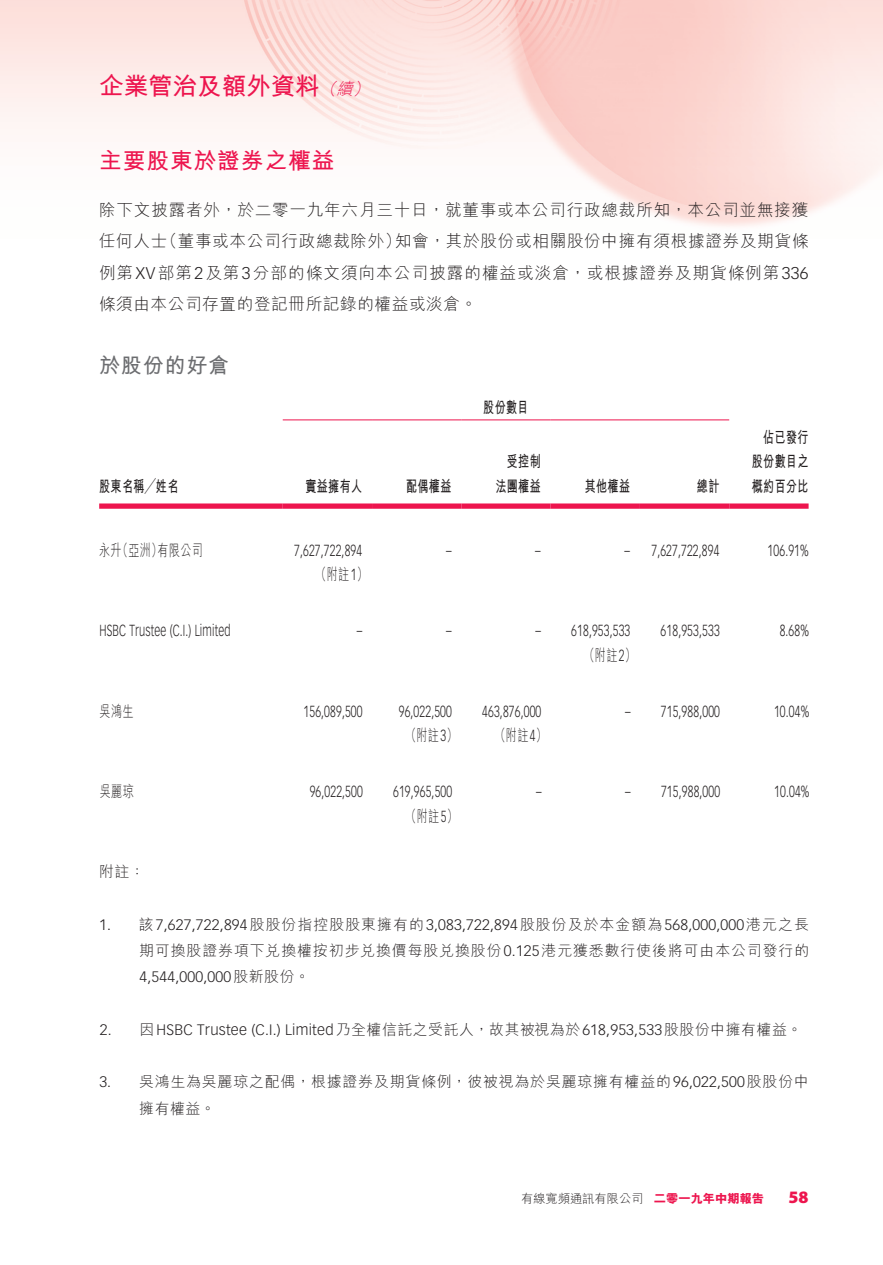
<style>
.page{position:relative;width:883px;height:1265px;background:#fff}
.page>*{position:absolute;margin:0;border:0;box-sizing:border-box;transform-origin:0 0}
.t1{font:700 24.5px "M Hei HK";color:#ed154e}
.t2{font:700 22.75px "M Hei HK";letter-spacing:.04em;color:#ed154e}
.t3{font:700 21px "M Hei HK";letter-spacing:.04em;color:#6c6d70}
.t4{font:900 17.5px "Myriad Pro";color:#ed154e}
.t5{font:300 16.62px/31.5px "M Hei HK";letter-spacing:.045em;color:#231f20;text-align:right}
.t6{font:italic 300 16.62px "M Hei HK";color:#ed154e}
.t7{font:300 15.75px "Vectora LT Std";letter-spacing:.015em;color:#231f20;scale:.7 1}
.t8{font:700 15.75px/24.5px "M Hei HK";letter-spacing:.04em;color:#231f20;text-align:justify;scale:.7 1}
.t9{font:300 15.75px "M Hei HK";letter-spacing:.035em;color:#231f20;scale:.7 1}
.t10{font:300 14.88px "Vectora LT Std";letter-spacing:.015em;color:#231f20}
.t11{font:300 14.88px "M Hei HK";letter-spacing:.06em;color:#231f20}
.t12{font:300 12.25px "M Hei HK";color:#231f20}
.t13{font:800 12.25px "M Hei HK";color:#ed154e}
.s1{font-family:"Vectora LT Std"}
.s2{font-family:"M Hei HK"}
</style>
<div class="page">
<img style="left:0;top:0;width:883px;height:227px">
<hr style="left:283px;top:419px;width:89px;height:1px;background:#ed154e">
<hr style="left:372px;top:419px;width:89px;height:1px;background:#ed154e">
<hr style="left:461px;top:419px;width:90px;height:1px;background:#ed154e">
<hr style="left:551px;top:419px;width:89px;height:1px;background:#ed154e">
<hr style="left:640px;top:419px;width:89px;height:1px;background:#ed154e">
<div style="left:99px;top:503px;width:184px;height:6px;background:#ed154e"></div>
<div style="left:283px;top:503px;width:89px;height:6px;background:#ed154e"></div>
<div style="left:372px;top:503px;width:89px;height:6px;background:#ed154e"></div>
<div style="left:461px;top:503px;width:90px;height:6px;background:#ed154e"></div>
<div style="left:551px;top:503px;width:89px;height:6px;background:#ed154e"></div>
<div style="left:640px;top:503px;width:89px;height:6px;background:#ed154e"></div>
<div style="left:729px;top:503px;width:80px;height:6px;background:#ed154e"></div>
<h1 class="t1" style="left:99px;top:69px;width:222px">企業管治及額外資料</h1>
<p class="t6" style="left:336px;top:81px;width:22px">續</p>
<p class="t6" style="left:320px;top:81px;width:22px">（</p>
<p class="t6" style="left:353px;top:81px;width:22px">(</p>
<h2 class="t2" style="left:99px;top:144px;width:237px">主要股東於證券之權益</h2>
<p class="t5" style="left:99px;top:193px;width:711px">除下文披露者外，於二零一九年六月三十日，就董事或本公司行政總裁所知，本公司並無接獲知會，其於股份或相關股份中擁有須根據證券及期貨條</p>
<p class="t5" style="left:161px;top:225px;width:242px">（董事或本公司行政總裁除外）</p>
<p class="t5" style="left:99px;top:225px;width:711px;text-align:left">任何人士<br>例第<span class="s1">XV</span>部第<span class="s1">2</span>及第<span class="s1">3</span>分部的條文須向本公司披露的權益或淡倉，或根據證券及期貨條例第<span class="s1">336</span>條須由本公司存置的登記冊所記錄的權益或淡倉。</p>
<h3 class="t3" style="left:99px;top:350px;width:131px">於股份的好倉</h3>
<p class="t8" style="left:483px;top:394px;width:66px">股份數目</p>
<p class="t8" style="left:99px;top:472px;width:115px">股東名稱╱姓名</p>
<p class="t8" style="left:305px;top:472px;width:83px">實益擁有人</p>
<p class="t8" style="left:406px;top:472px;width:66px">配偶權益</p>
<p class="t8" style="left:507px;top:448px;width:50px">受控制</p>
<p class="t8" style="left:495px;top:472px;width:66px">法團權益</p>
<p class="t8" style="left:585px;top:472px;width:66px">其他權益</p>
<p class="t8" style="left:697px;top:472px;width:34px">總計</p>
<p class="t8" style="left:752px;top:423px;width:83px;text-indent:11px">佔已發行股份數目之概約百分比</p>
<p class="t9" style="left:99px;top:542px;width:34px">永升</p>
<p class="t9" style="left:117px;top:542px;width:124px">（亞洲 有限公司</p>
<p class="t9" style="left:151px;top:542px;width:17px">）</p>
<p class="t7" style="left:294px;top:541px;width:99px">7,627,722,894</p>
<p class="t7" style="left:446px;top:541px;width:9px">–</p>
<p class="t7" style="left:535px;top:541px;width:9px">–</p>
<p class="t7" style="left:625px;top:541px;width:9px">–</p>
<p class="t7" style="left:651px;top:541px;width:99px">7,627,722,894</p>
<p class="t7" style="left:768px;top:541px;width:60px">106.91%</p>
<p class="t9" style="left:316px;top:566px;width:76px">（附註 (<span class="s1">1</span></p>
<p class="t7" style="left:99px;top:622px;width:189px">HSBC Trustee ).I.C( Limited</p>
<p class="t7" style="left:357px;top:622px;width:9px">–</p>
<p class="t7" style="left:446px;top:622px;width:9px">–</p>
<p class="t7" style="left:535px;top:622px;width:9px">–</p>
<p class="t7" style="left:571px;top:622px;width:86px">618,953,533</p>
<p class="t7" style="left:661px;top:622px;width:86px">618,953,533</p>
<p class="t7" style="left:780px;top:622px;width:43px">8.68%</p>
<p class="t9" style="left:584px;top:647px;width:76px">（附註 (<span class="s1">2</span></p>
<p class="t9" style="left:100px;top:703px;width:50px">吳鴻生</p>
<p class="t7" style="left:304px;top:702px;width:86px">156,089,500</p>
<p class="t7" style="left:399px;top:702px;width:77px">96,022,500</p>
<p class="t9" style="left:405px;top:727px;width:76px">（附註 (<span class="s1">3</span></p>
<p class="t7" style="left:482px;top:702px;width:86px">463,876,000</p>
<p class="t9" style="left:495px;top:727px;width:76px">（附註 (<span class="s1">4</span></p>
<p class="t7" style="left:625px;top:702px;width:9px">–</p>
<p class="t7" style="left:661px;top:702px;width:86px">715,988,000</p>
<p class="t7" style="left:774px;top:702px;width:52px">10.04%</p>
<p class="t9" style="left:100px;top:783px;width:50px">吳麗琼</p>
<p class="t7" style="left:310px;top:783px;width:77px">96,022,500</p>
<p class="t7" style="left:393px;top:783px;width:86px">619,965,500</p>
<p class="t7" style="left:536px;top:783px;width:9px">–</p>
<p class="t7" style="left:625px;top:783px;width:9px">–</p>
<p class="t7" style="left:661px;top:783px;width:86px">715,988,000</p>
<p class="t7" style="left:774px;top:783px;width:52px">10.04%</p>
<p class="t9" style="left:406px;top:808px;width:76px">（附註 (<span class="s1">5</span></p>
<p class="t11" style="left:99px;top:864px;width:47px">附註：</p>
<p class="t10" style="left:99px;top:916px;width:13px">1.</p>
<p class="t10" style="left:100px;top:1021px;width:13px">2.</p>
<p class="t10" style="left:99px;top:1073px;width:13px">3.</p>
<p class="t10" style="left:139px;top:916px;width:671px"><span class="s2">該</span> 7,627,722,894<span class="s2">股股份指控股股東擁有的</span>3,083,722,894<span class="s2">股股份及於本金額為</span>568,000,000<span class="s2">港元之長</span></p>
<p class="t11" style="left:139px;top:943px;width:671px">期可換股證券項下兌換權按初步兌換價每股兌換股份<span class="s1">0.125</span>港元獲悉數行使後將可由本公司發行的</p>
<p class="t10" style="left:140px;top:968px;width:172px">4,544,000,000<span class="s2">股新股份。</span></p>
<p class="t10" style="left:140px;top:1021px;width:664px"><span class="s2">因</span>HSBC Trustee C( ).I. Limited<span class="s2">乃全權信託之受託人，故其被視為於</span>618,953,533<span class="s2">股股份中擁有權益。</span></p>
<p class="t11" style="left:139px;top:1074px;width:671px">吳鴻生為吳麗琼之配偶，根據證券及期貨條例，彼被視為於吳麗琼擁有權益的<span class="s1">96,022,500</span>股股份中</p>
<p class="t11" style="left:139px;top:1100px;width:78px">擁有權益。</p>
<p class="t12" style="left:521px;top:1192px;width:124px">有線寬頻通訊有限公司</p>
<p class="t13" style="left:654px;top:1192px;width:112px">二零一九年中期報告</p>
<p class="t4" style="left:789px;top:1186px;width:22px">58</p>
</div>
